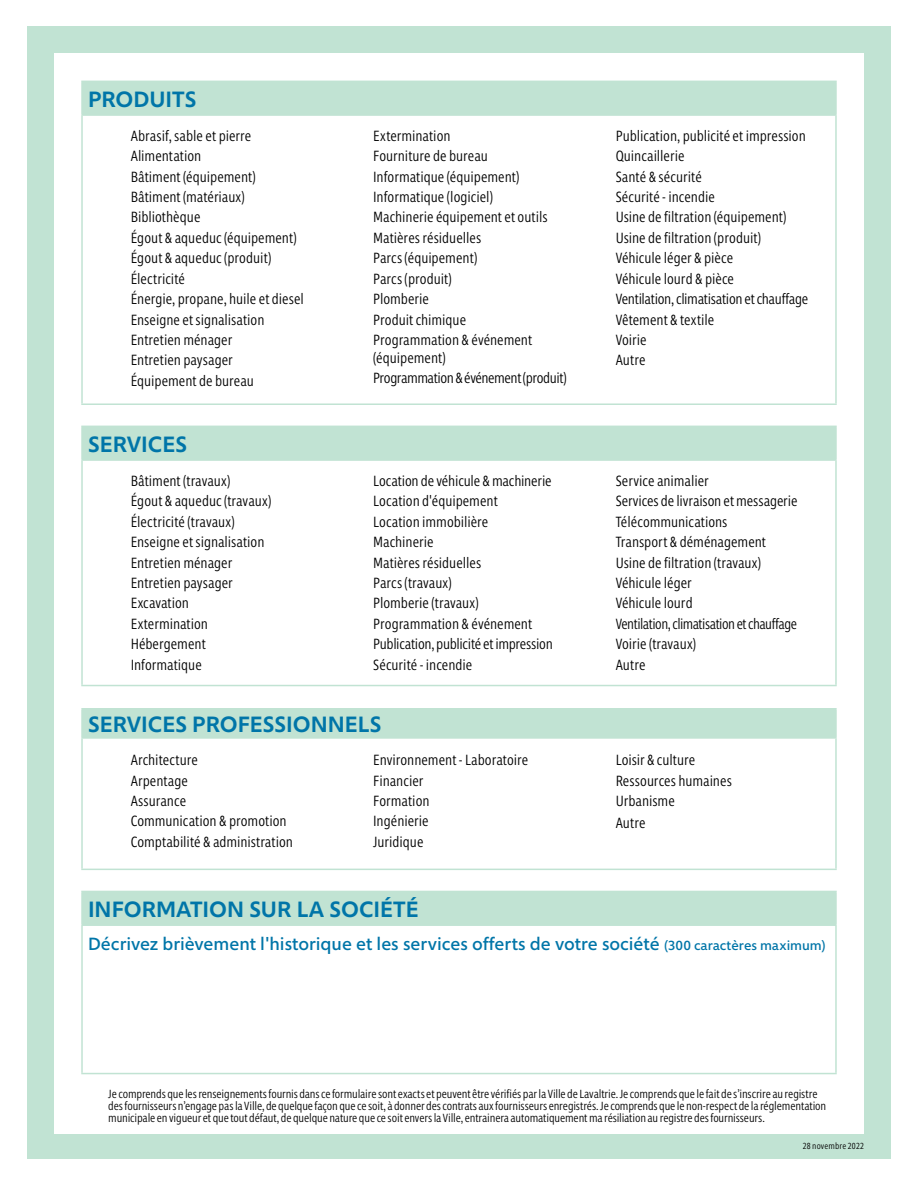
<style>
.page{position:relative;width:918px;height:1188px;background:#fff}
.page>*{position:absolute;margin:0;border:0;box-sizing:border-box;transform-origin:0 0}
.t1{font:600 22.5px "Morandi";color:#0075a8}
.t2{font:500 18px "Morandi";letter-spacing:-.005em;color:#0075a8}
.t3{font:300 condensed 15px/20.4px "Morandi";color:#000}
.t4{font:300 condensed 15px/20.4px "Morandi";letter-spacing:-.025em;color:#000}
.t5{font:300 condensed 12px/12px "Morandi";letter-spacing:-.01em;color:#000}
.t6{font:300 condensed 9px "Morandi";letter-spacing:.02em;color:#000}
.s1{font-size:13.5px}
</style>
<div class="page">
<div style="left:27px;top:27px;width:864px;height:1132px;background:#c1e3d3"></div>
<div style="left:54px;top:54px;width:810px;height:1080px;background:#fff"></div>
<div style="left:82px;top:426px;width:754px;height:34px;background:#c1e3d3"></div>
<hr style="left:81px;top:459px;width:756px;height:2px;background:#c1e3d3">
<hr style="left:81px;top:426px;width:756px;height:1px;background:#c1e3d3">
<hr style="left:81px;top:427px;width:2px;height:32px;background:#c1e3d3">
<hr style="left:835px;top:427px;width:2px;height:32px;background:#c1e3d3">
<hr style="left:81px;top:461px;width:2px;height:224px;background:#c1e3d3">
<hr style="left:835px;top:461px;width:2px;height:224px;background:#c1e3d3">
<hr style="left:81px;top:685px;width:756px;height:1px;background:#c1e3d3">
<div style="left:82px;top:709px;width:754px;height:29px;background:#c1e3d3"></div>
<hr style="left:81px;top:737px;width:756px;height:2px;background:#c1e3d3">
<hr style="left:81px;top:708px;width:756px;height:2px;background:#c1e3d3">
<hr style="left:81px;top:710px;width:2px;height:27px;background:#c1e3d3">
<hr style="left:835px;top:710px;width:2px;height:27px;background:#c1e3d3">
<hr style="left:81px;top:739px;width:2px;height:130px;background:#c1e3d3">
<hr style="left:835px;top:739px;width:2px;height:130px;background:#c1e3d3">
<hr style="left:81px;top:869px;width:756px;height:1px;background:#c1e3d3">
<div style="left:82px;top:891px;width:754px;height:34px;background:#c1e3d3"></div>
<hr style="left:81px;top:924px;width:756px;height:2px;background:#c1e3d3">
<hr style="left:81px;top:891px;width:756px;height:1px;background:#c1e3d3">
<hr style="left:81px;top:892px;width:2px;height:32px;background:#c1e3d3">
<hr style="left:835px;top:892px;width:2px;height:32px;background:#c1e3d3">
<hr style="left:81px;top:926px;width:2px;height:147px;background:#c1e3d3">
<hr style="left:835px;top:926px;width:2px;height:147px;background:#c1e3d3">
<hr style="left:81px;top:1073px;width:756px;height:1px;background:#c1e3d3">
<div style="left:82px;top:81px;width:754px;height:34px;background:#c1e3d3"></div>
<hr style="left:81px;top:114px;width:756px;height:2px;background:#c1e3d3">
<hr style="left:81px;top:81px;width:756px;height:1px;background:#c1e3d3">
<hr style="left:81px;top:82px;width:2px;height:32px;background:#c1e3d3">
<hr style="left:835px;top:82px;width:2px;height:32px;background:#c1e3d3">
<hr style="left:81px;top:116px;width:2px;height:288px;background:#c1e3d3">
<hr style="left:835px;top:116px;width:2px;height:288px;background:#c1e3d3">
<hr style="left:81px;top:404px;width:756px;height:1px;background:#c1e3d3">
<h1 class="t1" style="left:88px;top:82px;width:110px">PRODUITS</h1>
<p class="t3" style="left:131px;top:124px;width:175px">Abrasif, sable et pierre<br>Alimentation<br>Bâtiment (équipement)<br>Bâtiment (matériaux)<br>Bibliothèque<br>Égout &amp; aqueduc (équipement)<br>Égout &amp; aqueduc (produit)<br>Électricité<br>Énergie, propane, huile et diesel<br>Enseigne et signalisation<br>Entretien ménager<br>Entretien paysager<br>Équipement de bureau</p>
<p class="t3" style="left:373px;top:124px;width:176px">Extermination<br>Fourniture de bureau<br>Informatique (équipement)<br>Informatique (logiciel)<br>Machinerie équipement et outils<br>Matières résiduelles<br>Parcs (équipement)<br>Parcs (produit)<br>Plomberie<br>Produit chimique<br>Programmation &amp; événement</p>
<p class="t4" style="left:373px;top:346px;width:195px">(équipement)<br>Programmation &amp; événement (produit)</p>
<p class="t3" style="left:616px;top:124px;width:194px">Publication, publicité et impression<br>Quincaillerie<br>Santé &amp; sécurité<br>Sécurité - incendie<br>Usine de filtration (équipement)<br>Usine de filtration (produit)<br>Véhicule léger &amp; pièce<br>Véhicule lourd &amp; pièce<br>Ventilation, climatisation et chauffage<br>Vêtement &amp; textile<br>Voirie<br>Autre</p>
<h1 class="t1" style="left:88px;top:427px;width:101px">SERVICES</h1>
<p class="t3" style="left:131px;top:469px;width:142px">Bâtiment (travaux)<br>Égout &amp; aqueduc (travaux)<br>Électricité (travaux)<br>Enseigne et signalisation<br>Entretien ménager<br>Entretien paysager<br>Excavation<br>Extermination<br>Hébergement<br>Informatique</p>
<p class="t3" style="left:373px;top:469px;width:181px">Location de véhicule &amp; machinerie<br>Location d'équipement<br>Location immobilière<br>Machinerie<br>Matières résiduelles<br>Parcs (travaux)<br>Plomberie (travaux)<br>Programmation &amp; événement<br>Publication, publicité et impression<br>Sécurité - incendie</p>
<p class="t3" style="left:616px;top:469px;width:183px">Service animalier<br>Services de livraison et messagerie<br>Télécommunications<br>Transport &amp; déménagement<br>Usine de filtration (travaux)<br>Véhicule léger<br>Véhicule lourd<br>Ventilation, climatisation et chauffage<br>Voirie (travaux)<br>Autre</p>
<h1 class="t1" style="left:88px;top:707px;width:295px">SERVICES PROFESSIONNELS</h1>
<p class="t3" style="left:131px;top:749px;width:164px">Architecture<br>Arpentage<br>Assurance<br>Communication &amp; promotion<br>Comptabilité &amp; administration</p>
<p class="t3" style="left:373px;top:749px;width:157px">Environnement - Laboratoire<br>Financier<br>Formation<br>Ingénierie<br>Juridique</p>
<p class="t3" style="left:616px;top:749px;width:118px">Loisir &amp; culture<br>Ressources humaines<br>Urbanisme</p>
<p class="t3" style="left:616px;top:811px;width:31px">Autre</p>
<h1 class="t1" style="left:88px;top:892px;width:332px">INFORMATION SUR LA SOCIÉTÉ</h1>
<p class="t2" style="left:88px;top:930px;width:739px">Décrivez brièvement l'historique et les services offerts de votre société <span class="s1">(300 caractères maximum)</span></p>
<p class="t5" style="left:108px;top:1087px;width:720px">Je comprends que les renseignements fournis dans ce formulaire sont exacts et peuvent être vérifiés par la Ville de Lavaltrie. Je comprends que le fait de s’inscrire au registre des fournisseurs n’engage pas la Ville, de quelque façon que ce soit, à donner des contrats aux fournisseurs enregistrés. Je comprends que le non-respect de la réglementation municipale en vigueur et que tout défaut, de quelque nature que ce soit envers la Ville, entrainera automatiquement ma résiliation au registre des fournisseurs.</p>
<p class="t6" style="left:803px;top:1139px;width:63px">28 novembre 2022</p>
</div>
